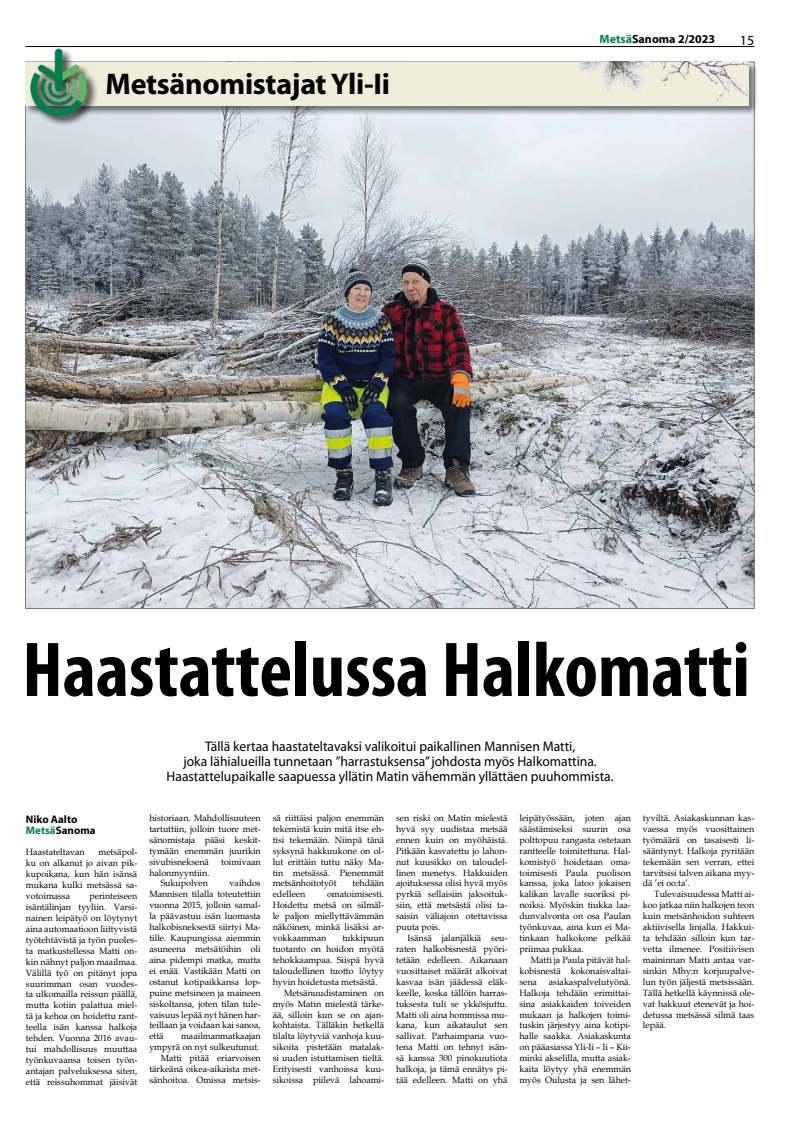
<style>
.page{position:relative;width:794px;height:1134px;background:#fff}
.page>*{position:absolute;margin:0;border:0;box-sizing:border-box;transform-origin:0 0}
.t1{font:700 condensed 78.4px "Myriad Pro";color:#000}
.t2{font:700 30px "Myriad Pro";letter-spacing:-.01em;color:#000}
.t3{font:14px/15px "Myriad Pro";color:#000;text-align:center}
.t4{font:700 12px "Myriad Pro";color:#000}
.t5{font:700 11px/11px "Myriad Pro";color:#000}
.t6{font:9.1px/10.9px "Book Antiqua";color:#000;text-align:justify}
.s1{color:#00824a}
</style>
<div class="page">
<hr style="left:26px;top:46px;width:728px;height:1px;background:#000">
<img style="left:27px;top:116px;width:725px;height:491px">
<div style="left:24px;top:61px;width:734px;height:55px;background:#000;opacity:.5"></div>
<div style="left:26px;top:62px;width:723px;height:44px;background:#eeeed9"></div>
<img style="left:578px;top:61px;width:170px;height:41px">
<div style="left:29px;top:47px;width:70px;height:80px;background:#000;opacity:.8"></div>
<img style="left:25px;top:46px;width:71px;height:73px">
<h2 class="t2" style="left:105px;top:64px;width:286px">Metsänomistajat Yli-Ii</h2>
<h3 class="t4" style="left:599px;top:31px;width:117px"><span class="s1">Metsä</span>Sanoma 2/2023</h3>
<h3 class="t3" style="left:740px;top:32px;width:16px">15</h3>
<h1 class="t1" style="left:22px;top:621px;width:729px">Haastattelussa Halkomatti</h1>
<p class="t5" style="left:26px;top:813px;width:71px">Niko Aalto<br><span class="s1">Metsä</span>Sanoma</p>
<p class="t6" style="left:26px;top:847px;width:60px">Haastateltavan</p>
<p class="t6" style="left:26px;top:847px;width:113px;text-indent:73px">metsäpol&shy;ku on alkanut jo aivan pik&shy;kupoikana, kun hän isänsä mukana kulki metsässä sa&shy;votoimassa</p>
<p class="t6" style="left:26px;top:890px;width:113px;text-indent:64px">perinteiseen isäntälinjan tyyliin. Varsi&shy;nainen leipätyö on löytynyt aina automaatioon liittyvistä työtehtävistä ja työn puoles&shy;ta matkustellessa Matti on&shy;kin nähnyt paljon maailmaa.<br>Välillä työ on pitänyt jopa suurimman osan vuodes&shy;ta ulkomailla reissun päällä, mutta kotiin palattua miel&shy;tä ja kehoa on hoidettu rant&shy;teella isän kanssa halkoja tehden. Vuonna 2016 avau&shy;tui mahdollisuus muuttaa työnkuvaansa toisen työn&shy;antajan palveluksessa siten, että reissuhommat jäisivät</p>
<h3 class="t3" style="left:167px;top:739px;width:448px">Tällä kertaa haastateltavaksi valikoitui paikallinen Mannisen Matti,<br>joka lähialueilla tunnetaan ’’harrastuksensa’’ johdosta myös Halkomattina.<br>Haastattelupaikalle saapuessa yllätin Matin vähemmän yllättäen puuhommista.</h3>
<p class="t6" style="left:149px;top:812px;width:113px">historiaan. Mahdollisuuteen tartuttiin, jolloin tuore met&shy;sänomistaja pääsi keskit&shy;tymään enemmän juurikin sivubisneksenä</p>
<p class="t6" style="left:221px;top:856px;width:41px">toimivaan</p>
<p class="t6" style="left:149px;top:867px;width:62px;text-align:right">halonmyyntiin.<br>Sukupolven</p>
<p class="t6" style="left:149px;top:878px;width:113px;text-indent:80px">vaihdos Mannisen tilalla toteutettiin vuonna 2015, jolloin samal&shy;la päävastuu isän luomasta halkobisneksestä siirtyi Ma&shy;tille. Kaupungissa aiemmin asuneena metsätöihin oli aina pidempi matka, mutta ei enää. Vastikään Matti on ostanut kotipaikkansa lop&shy;puine metsineen ja maineen siskoltansa, joten tilan tule&shy;vaisuus lepää nyt hänen har&shy;teillaan ja voidaan kai sanoa, että</p>
<p class="t6" style="left:149px;top:1031px;width:113px;text-align:right">maailmanmatkaajan ympyrä on nyt sulkeutunut.<br>Matti pitää eriarvoisen tärkeänä oikea-aikaista met&shy;sänhoitoa. Omissa metsis-</p>
<p class="t6" style="left:273px;top:812px;width:113px">sä riittäisi paljon enemmän tekemistä kuin mitä itse eh&shy;tisi tekemään. Niinpä tänä syksynä hakkuukone on ol&shy;lut erittäin tuttu näky Ma&shy;tin metsässä. Pienemmät metsänhoitotyöt</p>
<p class="t6" style="left:352px;top:878px;width:33px">tehdään</p>
<p class="t6" style="left:273px;top:889px;width:34px">edelleen</p>
<p class="t6" style="left:273px;top:889px;width:113px;text-indent:54px">omatoimisesti.<br>Hoidettu metsä on silmäl&shy;le paljon miellyttävämmän näköinen, minkä lisäksi ar&shy;vokkaamman</p>
<p class="t6" style="left:342px;top:932px;width:43px">tukkipuun</p>
<p class="t6" style="left:273px;top:943px;width:113px">tuotanto on hoidon myötä</p>
<p class="t6" style="left:273px;top:954px;width:113px">tehokkaampaa. Siispä hyvä</p>
<p class="t6" style="left:273px;top:965px;width:113px">taloudellinen tuotto löytyy</p>
<p class="t6" style="left:273px;top:976px;width:106px">hyvin hoidetusta metsästä.</p>
<p class="t6" style="left:284px;top:987px;width:102px">Metsänuudistaminen on</p>
<p class="t6" style="left:273px;top:998px;width:113px">myös Matin mielestä tärke-</p>
<p class="t6" style="left:273px;top:1009px;width:113px">ää, silloin kun se on ajan-</p>
<p class="t6" style="left:273px;top:1020px;width:113px">kohtaista. Tälläkin hetkellä</p>
<p class="t6" style="left:273px;top:1031px;width:113px">tilalta löytyviä vanhoja kuu-</p>
<p class="t6" style="left:273px;top:1041px;width:113px">sikoita pistetään matalak-</p>
<p class="t6" style="left:273px;top:1052px;width:113px">si uuden istuttamisen tieltä.</p>
<p class="t6" style="left:273px;top:1063px;width:113px">Erityisesti vanhoissa kuu-</p>
<p class="t6" style="left:273px;top:1074px;width:113px">sikoissa piilevä lahoami-</p>
<p class="t6" style="left:396px;top:812px;width:113px">sen riski on Matin mielestä hyvä syy uudistaa metsää ennen kuin on myöhäistä.<br>Pitkään kasvatettu jo lahon&shy;nut kuusikko on taloudel&shy;linen menetys. Hakkuiden ajoituksessa olisi hyvä myös pyrkiä sellaisiin jaksoituk&shy;siin, että metsästä olisi ta&shy;saisin väliajoin otettavissa puuta pois.</p>
<p class="t6" style="left:396px;top:932px;width:113px;text-indent:11px">Isänsä jalanjälkiä seu&shy;raten halkobisnestä pyöri&shy;tetään edelleen. Aikanaan vuosittaiset määrät alkoivat kasvaa isän jäädessä eläk&shy;keelle, koska tällöin harras&shy;tuksesta tuli se ykkösjuttu.<br>Matti oli aina hommissa mu&shy;kana, kun aikataulut sen sallivat. Parhaimpana vuo&shy;tena Matti on tehnyt isän&shy;sä kanssa 300 pinokuutiota halkoja, ja tämä ennätys pi&shy;tää edelleen. Matti on yhä</p>
<p class="t6" style="left:519px;top:812px;width:113px">leipätyössään, joten ajan säästämiseksi suurin osa polttopuu rangasta ostetaan rantteelle toimitettuna. Hal&shy;komistyö hoidetaan oma&shy;toimisesti Paula puolison kanssa, joka latoo jokaisen kalikan lavalle suoriksi pi&shy;noiksi. Myöskin tiukka laa&shy;dunvalvonta on osa Paulan työnkuvaa, aina kun ei Ma&shy;tinkaan halkokone pelkää priimaa pukkaa.</p>
<p class="t6" style="left:519px;top:954px;width:113px;text-indent:11px">Matti ja Paula pitävät hal&shy;kobisnestä kokonaisvaltai&shy;sena</p>
<p class="t6" style="left:519px;top:976px;width:113px;text-indent:29px">asiakaspalvelutyönä.<br>Halkoja tehdään erimittai&shy;sina asiakkaiden toiveiden mukaan ja halkojen toimi&shy;tuskin järjestyy aina kotipi&shy;halle saakka. Asiakaskunta on pääasiassa Yli-Ii – Ii – Kii&shy;minki akselilla, mutta asiak&shy;kaita löytyy yhä enemmän myös Oulusta ja sen lähet-</p>
<p class="t6" style="left:643px;top:812px;width:113px">tyviltä. Asiakaskunnan kas&shy;vaessa myös vuosittainen työmäärä on tasaisesti li&shy;sääntynyt. Halkoja pyritään tekemään sen verran, ettei tarvitsisi talven aikana myy&shy;dä ’ei oo:ta’.</p>
<p class="t6" style="left:643px;top:889px;width:113px;text-indent:11px">Tulevaisuudessa Matti ai&shy;koo jatkaa niin halkojen teon kuin metsänhoidon suhteen aktiivisella linjalla. Hakkui&shy;ta tehdään silloin kun tar&shy;vetta ilmenee. Positiivisen maininnan Matti antaa var&shy;sinkin Mhy:n korjuupalve&shy;lun työn jäljestä metsissään.<br>Tällä hetkellä käynnissä ole&shy;vat hakkuut etenevät ja hoi&shy;detussa metsässä silmä taas lepää.</p>
</div>
